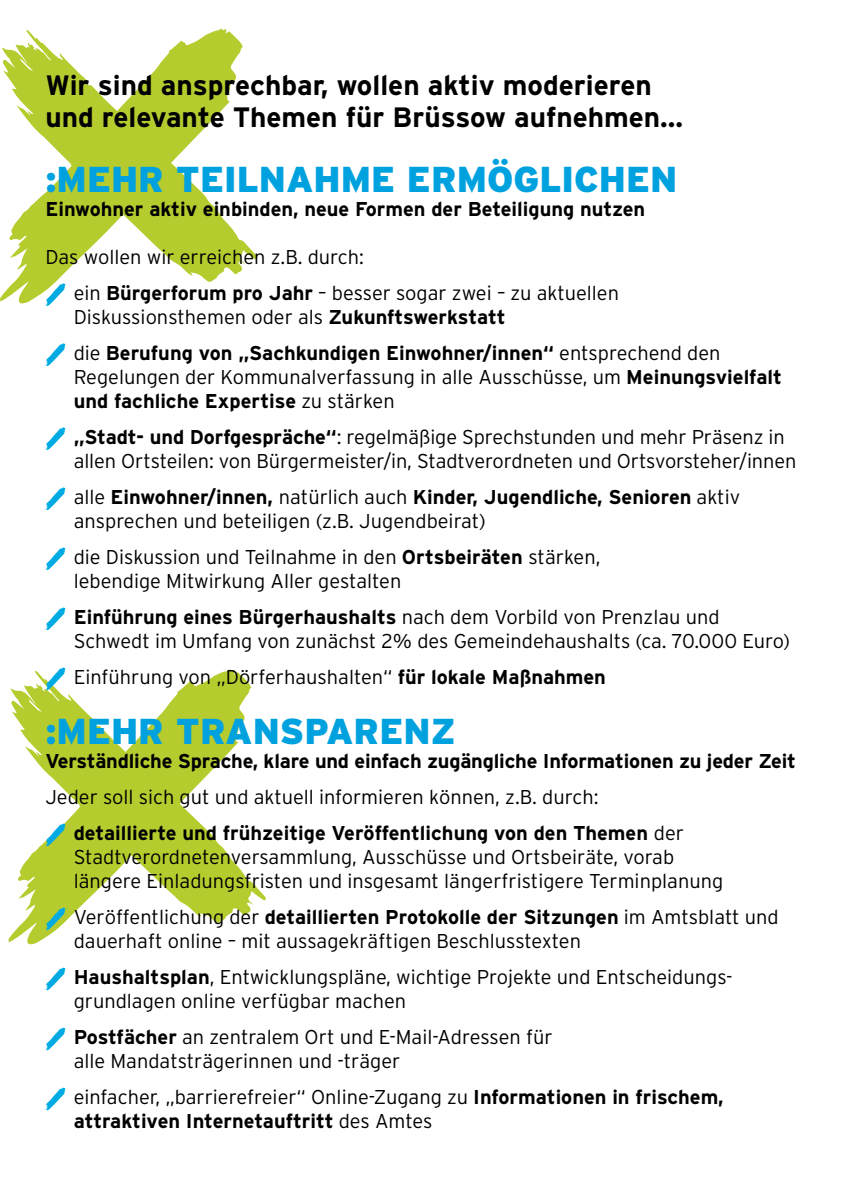
<style>
.page{position:relative;width:842px;height:1191px;background:#fff}
.page>*{position:absolute;margin:0;border:0;box-sizing:border-box;transform-origin:0 0}
.t1{font:900 36px "Interstate";color:#00a1df}
.t2{font:700 28px/32px "Interstate";color:#000}
.t3{font:300 20px/24px "Interstate";color:#000}
.t4{font:700 20px/36px "Interstate";letter-spacing:-.01em;color:#000}
.s1{font-weight:700}
.s2{font-weight:300}
</style>
<div class="page">
<svg style="left:0;top:28px;width:227px;height:276px"></svg>
<svg style="left:2px;top:30px;width:255px;height:253px;fill:#b6cc2e"></svg>
<svg style="left:8px;top:669px;width:223px;height:275px"></svg>
<svg style="left:10px;top:670px;width:256px;height:254px;fill:#b6cc2e"></svg>
<svg style="left:45px;top:283px;width:20px;height:23px"></svg>
<svg style="left:45px;top:343px;width:20px;height:23px"></svg>
<svg style="left:45px;top:427px;width:20px;height:23px"></svg>
<svg style="left:45px;top:487px;width:20px;height:23px"></svg>
<svg style="left:45px;top:547px;width:20px;height:23px"></svg>
<svg style="left:45px;top:607px;width:20px;height:23px"></svg>
<svg style="left:45px;top:667px;width:20px;height:23px"></svg>
<svg style="left:45px;top:823px;width:20px;height:23px"></svg>
<svg style="left:45px;top:907px;width:20px;height:23px"></svg>
<svg style="left:45px;top:967px;width:20px;height:23px"></svg>
<svg style="left:45px;top:1027px;width:20px;height:23px"></svg>
<svg style="left:45px;top:1087px;width:20px;height:23px"></svg>
<h2 class="t2" style="left:45px;top:69px;width:639px">Wir sind ansprechbar, wollen aktiv moderieren und relevante Themen für Brüssow aufnehmen...</h2>
<h1 class="t1" style="left:45px;top:159px;width:633px">:MEHR TEILNAHME ERMÖGLICHEN</h1>
<p class="t4" style="left:45px;top:191px;width:601px">Einwohner aktiv einbinden, neue Formen der Beteiligung nutzen</p>
<p class="t3" style="left:74px;top:239px;width:547px;line-height:36px;text-indent:-28px">Das wollen wir erreichen z.B. durch:<br>ein <span class="s1">Bürgerforum pro Jahr</span> – besser sogar zwei – zu aktuellen</p>
<p class="t4" style="left:74px;top:299px;width:648px"><span class="s2">Diskussionsthemen oder als</span> Zukunftswerkstatt<br><span class="s2">die</span> Berufung von „Sachkundigen Einwohner/innen“ <span class="s2">entsprechend den</span></p>
<p class="t3" style="left:74px;top:365px;width:710px">Regelungen der Kommunalverfassung in alle Ausschüsse, um <span class="s1">Meinungsvielfalt und fachliche Expertise</span> zu stärken</p>
<p class="t3" style="left:74px;top:425px;width:724px"><span class="s1">„Stadt- und Dorfgespräche“</span>: regelmäßige Sprechstunden und mehr Präsenz in allen Ortsteilen: von Bürgermeister/in, Stadtverordneten und Ortsvorsteher/innen</p>
<p class="t3" style="left:74px;top:485px;width:668px">alle <span class="s1">Einwohner/innen,</span> natürlich auch <span class="s1">Kinder, Jugendliche, Senioren</span> aktiv ansprechen und beteiligen (z.B. Jugendbeirat)</p>
<p class="t3" style="left:74px;top:545px;width:528px">die Diskussion und Teilnahme in den <span class="s1">Ortsbeiräten</span> stärken, lebendige Mitwirkung Aller gestalten</p>
<p class="t3" style="left:74px;top:605px;width:718px"><span class="s1">Einführung eines Bürgerhaushalts</span> nach dem Vorbild von Prenzlau und<br>Schwedt im Umfang von zunächst 2% des Gemeindehaushalts (ca. 70.000 Euro)</p>
<p class="t3" style="left:74px;top:665px;width:534px">Einführung von „Dörferhaushalten“ <span class="s1">für lokale Maßnahmen</span></p>
<h1 class="t1" style="left:45px;top:711px;width:412px">:MEHR TRANSPARENZ</h1>
<p class="t4" style="left:45px;top:743px;width:752px">Verständliche Sprache, klare und einfach zugängliche Informationen zu jeder Zeit</p>
<p class="t3" style="left:45px;top:785px;width:555px">Jeder soll sich gut und aktuell informieren können, z.B. durch:</p>
<p class="t3" style="left:74px;top:821px;width:651px"><span class="s1">detaillierte und frühzeitige Veröffentlichung von den Themen</span> der<br>Stadtverordnetenversammlung, Ausschüsse und Ortsbeiräte, vorab längere Einladungsfristen und insgesamt längerfristigere Terminplanung</p>
<p class="t3" style="left:74px;top:905px;width:706px">Veröffentlichung der <span class="s1">detaillierten Protokolle der Sitzungen</span> im Amtsblatt und dauerhaft online – mit aussagekräftigen Beschlusstexten</p>
<p class="t3" style="left:74px;top:965px;width:660px"><span class="s1">Haushaltsplan</span>, Entwicklungspläne, wichtige Projekte und Entscheidungs&shy;grundlagen online verfügbar machen</p>
<p class="t3" style="left:74px;top:1025px;width:480px"><span class="s1">Postfächer</span> an zentralem Ort und E-Mail-Adressen für alle Mandatsträgerinnen und -träger</p>
<p class="t4" style="left:74px;top:1085px;width:651px;line-height:24px"><span class="s2">einfacher, „barrierefreier“ Online-Zugang zu</span> Informationen in frischem, attraktiven Internetauftritt <span class="s2">des Amtes</span></p>
</div>
